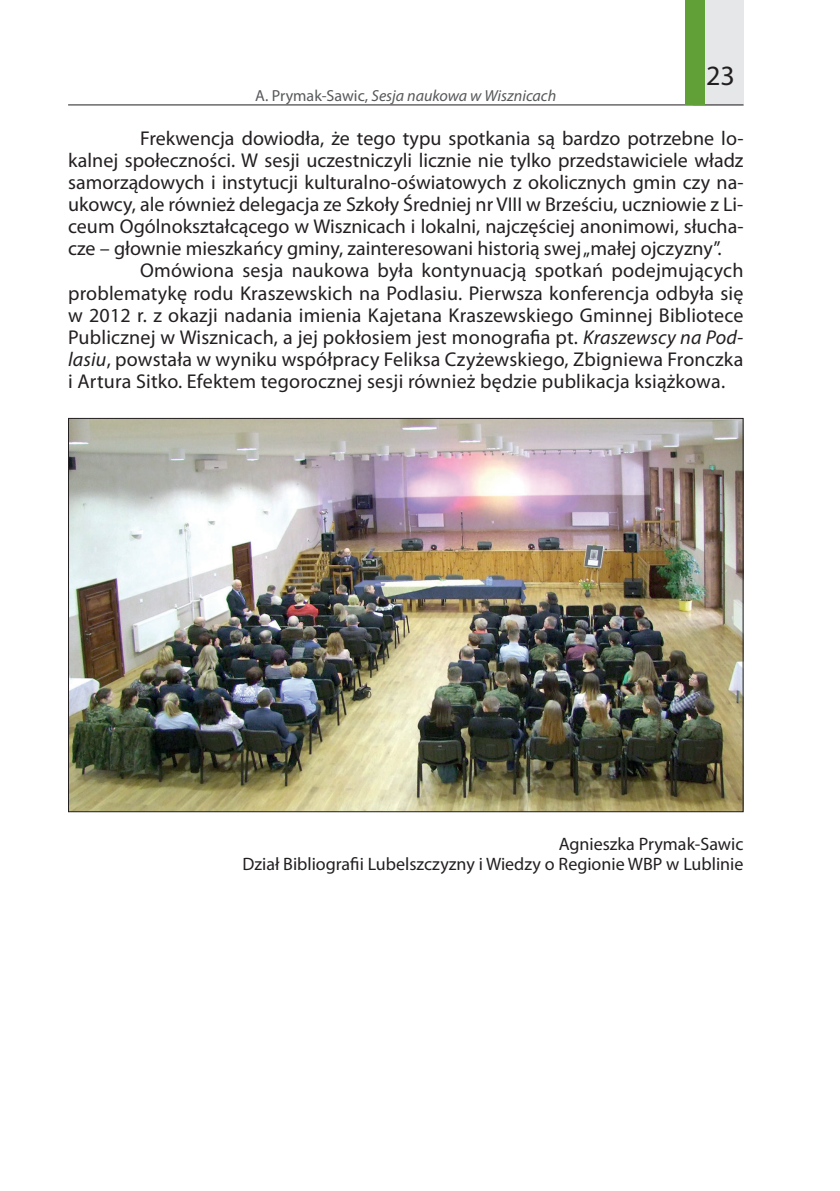
<style>
.page{position:relative;width:840px;height:1191px;background:#fff}
.page>*{position:absolute;margin:0;border:0;box-sizing:border-box;transform-origin:0 0}
.t1{font:28px "Myriad Pro";color:#231f20}
.t2{font:20px/22px "Myriad Pro";letter-spacing:.005em;color:#231f20;text-align:justify}
.t3{font:18px/20px "Myriad Pro";color:#231f20;text-align:right}
.t4{font:italic 16px "Myriad Pro";color:#57585a}
.s1{font-style:normal}
.s2{font-style:italic}
</style>
<div class="page">
<div style="left:693px;top:0;width:50px;height:105px;background:#e6e7e9"></div>
<hr style="left:68px;top:105px;width:675px;height:1px;background:#231f20">
<div style="left:684px;top:0;width:20px;height:105px;background:#60a036"></div>
<img style="left:70px;top:420px;width:671px;height:390px">
<h1 class="t1" style="left:705px;top:58px;width:30px">23</h1>
<p class="t4" style="left:255px;top:86px;width:302px"><span class="s1">A. Prymak-Sawic,</span> Sesja naukowa w Wisznicach</p>
<p class="t2" style="left:68px;top:127px;width:676px;text-indent:72px">Frekwencja dowiodła, że tego typu spotkania są bardzo potrzebne lo&shy;kalnej społeczności. W sesji uczestniczyli licznie nie tylko przedstawiciele władz samorządowych i instytucji kulturalno-oświatowych z okolicznych gmin czy na&shy;ukowcy, ale również delegacja ze Szkoły Średniej nr VIII w Brześciu, uczniowie z Li&shy;ceum Ogólnokształcącego w Wisznicach i lokalni, najczęściej anonimowi, słucha&shy;cze – głownie mieszkańcy gminy, zainteresowani historią swej „małej ojczyzny”.</p>
<p class="t2" style="left:68px;top:259px;width:676px;text-indent:72px">Omówiona sesja naukowa była kontynuacją spotkań podejmujących problematykę rodu Kraszewskich na Podlasiu. Pierwsza konferencja odbyła się w 2012 r. z okazji nadania imienia Kajetana Kraszewskiego Gminnej Bibliotece Publicznej w Wisznicach, a jej pokłosiem jest monografia pt. <span class="s2">Kraszewscy na Pod&shy;lasiu</span>, powstała w wyniku współpracy Feliksa Czyżewskiego, Zbigniewa Fronczka i Artura Sitko. Efektem tegorocznej sesji również będzie publikacja książkowa.</p>
<p class="t3" style="left:242px;top:834px;width:502px">Agnieszka Prymak-Sawic<br>Dział Bibliografii Lubelszczyzny i Wiedzy o Regionie WBP w Lublinie</p>
</div>
